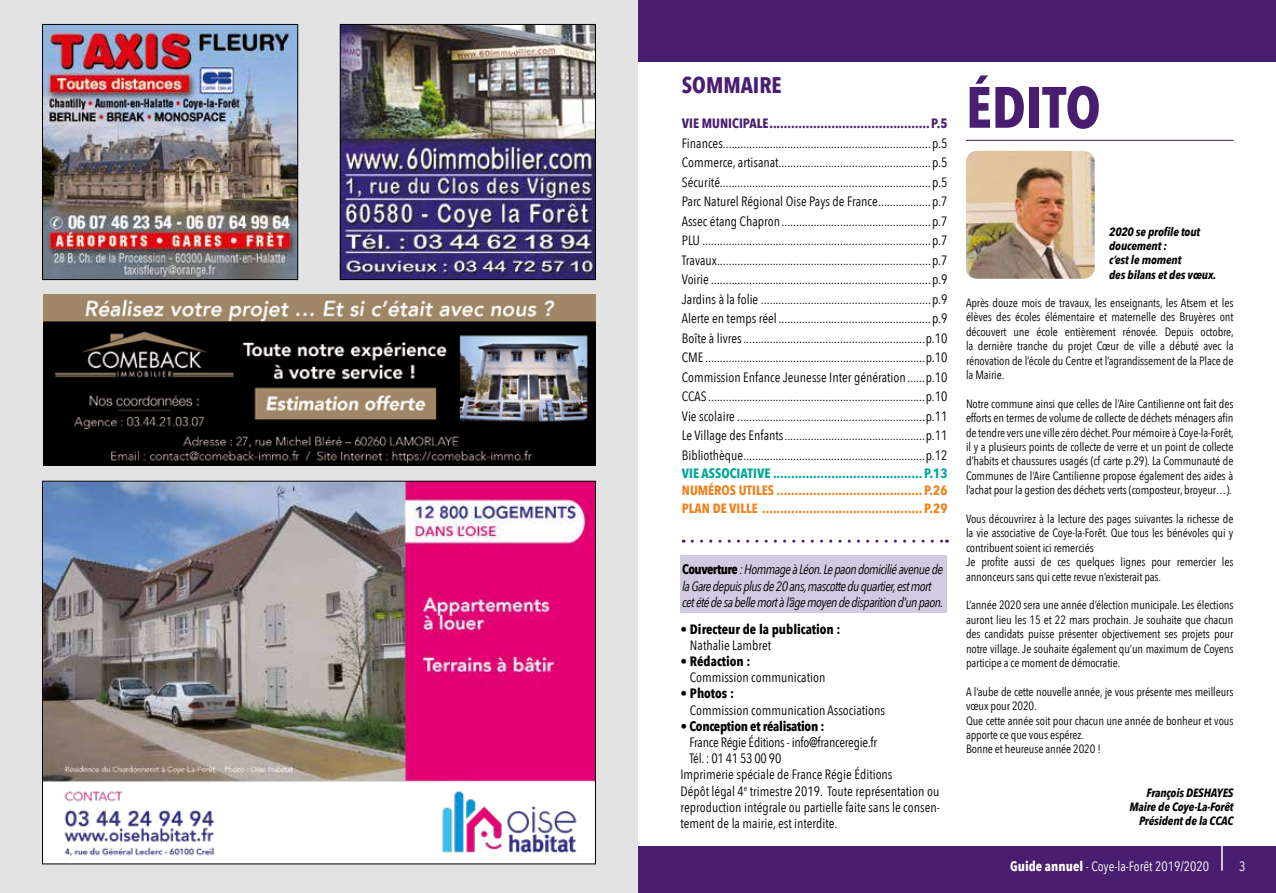
<style>
.page{position:relative;width:1276px;height:893px;background:#fff}
.page>*{position:absolute;margin:0;border:0;box-sizing:border-box;transform-origin:0 0}
.t1{font:700 57.6px "Avenir Next Condensed";color:#491e70}
.t2{font:700 22.5px "Avenir Next Condensed";color:#491e70}
.t3{font:13.5px/19.5px "Avenir Next Condensed";color:#000;text-align:justify}
.t4{font:italic 13.5px/16.2px "Avenir Next Condensed";letter-spacing:-.04em;color:#000}
.t5{font:700 13.5px/17.7px "Avenir Next Condensed";color:#f0821d}
.t6{font:700 13.5px "Avenir Next Condensed";color:#491e70}
.t7{font:700 13.5px "Avenir Next Condensed";color:#00a699}
.t8{font:13.5px "Avenir Next Condensed";letter-spacing:-.02em;color:#000}
.t9{font:700 13.5px "Avenir Next Condensed";color:#000}
.t10{font:13.5px "Avenir Next Condensed";color:#fff}
.t11{font:700 13.5px "Avenir Next Condensed";letter-spacing:-.02em;color:#000}
.t12{font:12px/14.4px "Avenir Next Condensed";letter-spacing:-.01em;color:#020203;text-align:justify}
.t13{font:italic 700 12px/14.4px "Avenir Next Condensed";letter-spacing:-.01em;color:#020203;text-align:right}
.s1{font-weight:700;font-style:normal}
.s2{font-weight:700}
</style>
<div class="page">
<div style="left:0;top:846px;width:1276px;height:47px;background:#491e70"></div>
<svg style="left:1221px;top:846px;width:1px;height:25px"></svg>
<div style="left:0;top:0;width:638px;height:893px;background:#e3e3e3"></div>
<img style="left:966px;top:151px;width:128px;height:128px">
<hr style="left:966px;top:140px;width:267px;height:1px;background:#491e70">
<svg style="left:692px;top:540px;width:255px;height:3px"></svg>
<div style="left:638px;top:0;width:638px;height:62px;background:#491e70"></div>
<img style="left:44px;top:26px;width:252px;height:252px">
<div style="left:42px;top:24px;width:256px;height:256px;border:1px solid #000"></div>
<img style="left:44px;top:483px;width:550px;height:379px">
<img style="left:342px;top:26px;width:252px;height:252px">
<div style="left:340px;top:24px;width:256px;height:256px;border:1px solid #000"></div>
<img style="left:43px;top:295px;width:553px;height:171px">
<div style="left:680px;top:555px;width:266px;height:57px;background:#d2cae1"></div>
<h2 class="t2" style="left:682px;top:71px;width:101px">SOMMAIRE</h2>
<p class="t6" style="left:682px;top:115px;width:267px">VIE MUNICIPALE............................................P.5</p>
<p class="t3" style="left:682px;top:133px;width:267px">Finances.......................................................................p.5<br>Commerce, artisanat....................................................p.5<br>Sécurité........................................................................p.5<br>Parc Naturel Régional Oise Pays de France..................p.7<br>Assec étang Chapron...................................................p.7<br>PLU ..............................................................................p.7<br>Travaux.........................................................................p.7<br>Voirie ...........................................................................p.9<br>Jardins à la folie ..........................................................p.9<br>Alerte en temps réel ....................................................p.9<br>Boîte à livres..............................................................p.10<br>CME ...........................................................................p.10<br>Commission Enfance Jeunesse Inter génération ......p.10<br>CCAS ..........................................................................p.10<br>Vie scolaire ................................................................p.11<br>Le Village des Enfants................................................p.11<br>Bibliothèque..............................................................p.12</p>
<p class="t7" style="left:682px;top:464px;width:267px">VIE ASSOCIATIVE .........................................P.13</p>
<p class="t5" style="left:682px;top:482px;width:267px">NUMÉROS UTILES ........................................P.26<br>PLAN DE VILLE ............................................P.29</p>
<p class="t4" style="left:682px;top:561px;width:263px"><span class="s1">Couverture</span> : Hommage à Léon. Le paon domicilié avenue de la Gare depuis plus de 20 ans, mascotte du quartier, est mort cet été de sa belle mort à l’âge moyen de disparition d’un paon.</p>
<p class="t9" style="left:680px;top:620px;width:162px">• Directeur de la publication :</p>
<p class="t3" style="left:690px;top:635px;width:83px">Nathalie Lambret</p>
<p class="t9" style="left:680px;top:653px;width:72px">• Rédaction :</p>
<p class="t3" style="left:690px;top:667px;width:137px">Commission communication</p>
<p class="t9" style="left:680px;top:685px;width:55px">• Photos :</p>
<p class="t3" style="left:690px;top:699px;width:197px">Commission communication Associations</p>
<p class="t11" style="left:680px;top:718px;width:145px">• Conception et réalisation :</p>
<p class="t8" style="left:689px;top:731px;width:189px">France Régie Éditions - info@franceregie.fr</p>
<p class="t8" style="left:689px;top:747px;width:93px">Tél. : 01 41 53 00 90</p>
<p class="t3" style="left:680px;top:764px;width:213px">Imprimerie spéciale de France Régie Éditions</p>
<p class="t3" style="left:680px;top:780px;width:260px">Dépôt légal 4<sup>e</sup> trimestre 2019. Toute représentation ou</p>
<p class="t3" style="left:680px;top:797px;width:261px">reproduction intégrale ou partielle faite sans le consen-</p>
<p class="t3" style="left:680px;top:813px;width:158px">tement de la mairie, est interdite.</p>
<h1 class="t1" style="left:966px;top:72px;width:136px">ÉDITO</h1>
<p class="t13" style="left:1109px;top:224px;width:109px;text-align:left">2020 se profile tout doucement :<br>c’est le moment<br>des bilans et des vœux.</p>
<p class="t12" style="left:966px;top:295px;width:269px">Après douze mois de travaux, les enseignants, les Atsem et les élèves des écoles élémentaire et maternelle des Bruyères ont découvert une école entièrement rénovée. Depuis octobre, la dernière tranche du projet Cœur de ville a débuté avec la rénovation de l’école du Centre et l’agrandissement de la Place de la Mairie.</p>
<p class="t12" style="left:966px;top:396px;width:269px">Notre commune ainsi que celles de l’Aire Cantilienne ont fait des efforts en termes de volume de collecte de déchets ménagers afin de tendre vers une ville zéro déchet. Pour mémoire à Coye-la-Forêt, il y a plusieurs points de collecte de verre et un point de collecte d’habits et chaussures usagés (cf carte p.29). La Communauté de Communes de l’Aire Cantilienne propose également des aides à l’achat pour la gestion des déchets verts (composteur, broyeur…).</p>
<p class="t12" style="left:966px;top:511px;width:269px;text-align:left">Vous découvrirez à la lecture des pages suivantes la richesse de la vie associative de Coye-la-Forêt. Que tous les bénévoles qui y contribuent soient ici remerciés<br>Je profite aussi de ces quelques lignes pour remercier les annonceurs sans qui cette revue n’existerait pas.</p>
<p class="t12" style="left:966px;top:597px;width:269px">L’année 2020 sera une année d’élection municipale. Les élections auront lieu les 15 et 22 mars prochain. Je souhaite que chacun des candidats puisse présenter objectivement ses projets pour notre village. Je souhaite également qu’un maximum de Coyens participe a ce moment de démocratie.</p>
<p class="t12" style="left:966px;top:684px;width:269px;text-align:left">A l’aube de cette nouvelle année, je vous présente mes meilleurs vœux pour 2020.<br>Que cette année soit pour chacun une année de bonheur et vous apporte ce que vous espérez.<br>Bonne et heureuse année 2020 !</p>
<p class="t13" style="left:1129px;top:785px;width:105px">François DESHAYES<br>Maire de Coye-La-Forêt<br>Président de la CCAC</p>
<p class="t10" style="left:1010px;top:854px;width:201px"><span class="s2">Guide annuel</span> - Coye-la-Forêt 2019/2020</p>
<p class="t10" style="left:1239px;top:854px;width:8px">3</p>
</div>
